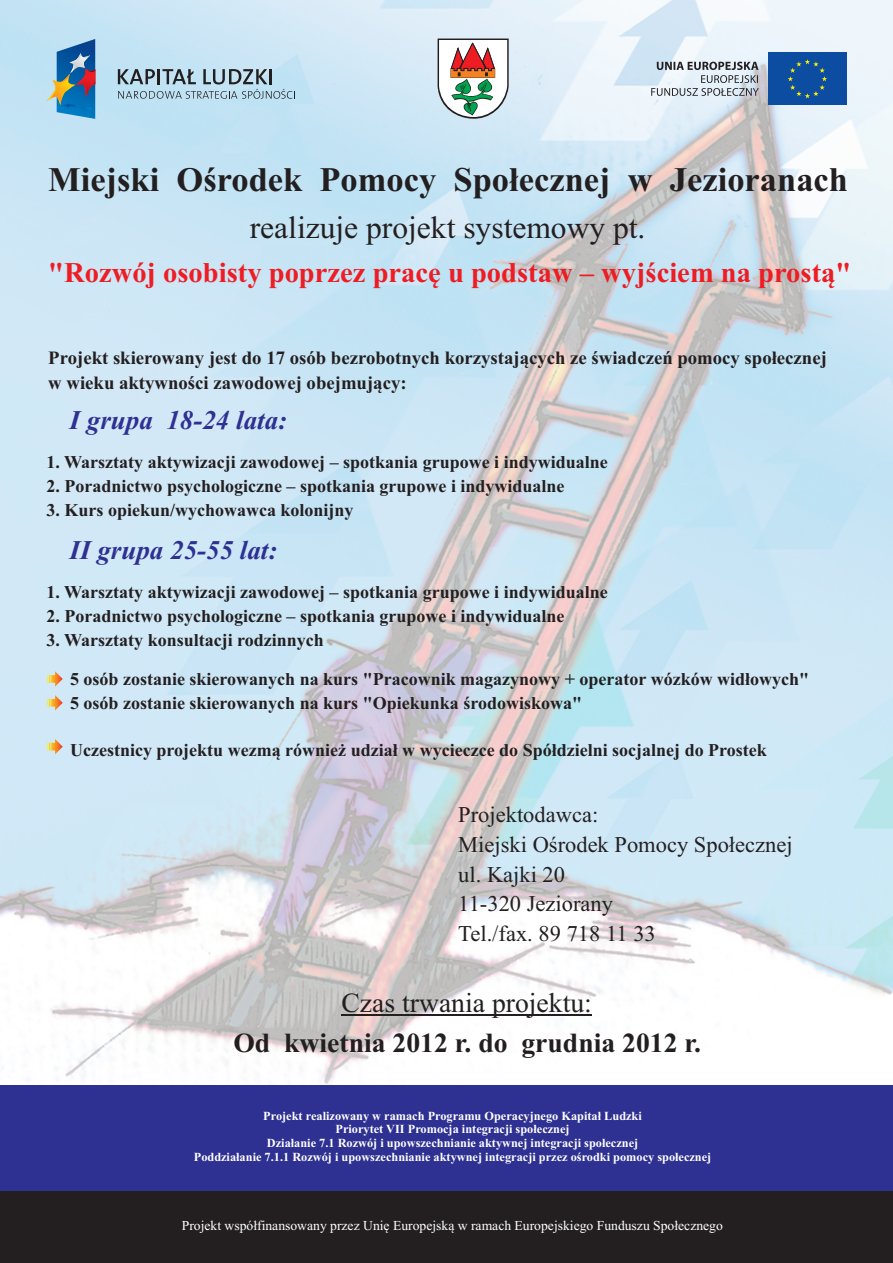
<style>
.page{position:relative;width:893px;height:1263px;background:#fff}
.page>*{position:absolute;margin:0;border:0;box-sizing:border-box;transform-origin:0 0}
.t1{font:700 34.5px "Times New Roman";color:#231f20}
.t2{font:31.5px "Times New Roman";color:#231f20}
.t3{font:700 28.58px "Times New Roman";color:#ee1d23}
.t4{font:700 27.67px "Times New Roman";color:#231f20}
.t5{font:27.67px "Times New Roman";color:#231f20}
.t6{font:italic 700 27px "Times New Roman";color:#2e3092}
.t7{font:22.5px/29.9px "Times New Roman";color:#231f20}
.t8{font:700 18.75px/24.9px "Times New Roman";color:#231f20}
.t9{font:700 18px/23.9px "Times New Roman";color:#231f20}
.t10{font:13.65px "Times New Roman";color:#fff}
.t11{font:700 12.3px/13.6px "Times New Roman";color:#fff;text-align:center}
</style>
<div class="page">
<img style="left:0;top:0;width:893px;height:1084px">
<div style="left:0;top:1085px;width:893px;height:178px;background:#2e3092"></div>
<div style="left:0;top:1191px;width:893px;height:72px;background:#231f20"></div>
<svg style="left:438px;top:39px;width:71px;height:81px"></svg>
<div style="left:768px;top:53px;width:78px;height:52px;background:#0d4da1"></div>
<svg style="left:788px;top:59px;width:39px;height:39px"></svg>
<svg style="left:651px;top:62px;width:108px;height:34px;background:#b9c1c7"></svg>
<svg style="left:118px;top:69px;width:177px;height:30px;background:#9bb5c2"></svg>
<svg style="left:47px;top:39px;width:48px;height:80px;background:#5f8bac"></svg>
<hr style="left:341px;top:1015px;width:251px;height:1px;background:#231f20">
<svg style="left:47px;top:671px;width:16px;height:83px"></svg>
<h1 class="t1" style="left:48px;top:168px;width:801px">Miejski Oœrodek Pomocy Spo³ecznej w Jezioranach</h1>
<h2 class="t2" style="left:250px;top:216px;width:397px">realizuje projekt systemowy pt.</h2>
<h3 class="t3" style="left:48px;top:263px;width:804px">"Rozwój osobisty poprzez pracê u podstaw – wyjœciem na prost¹"</h3>
<p class="t8" style="left:48px;top:347px;width:780px">Projekt skierowany jest do 17 osób bezrobotnych korzystaj¹cych ze œwiadczeñ pomocy spo³ecznej w wieku aktywnoœci zawodowej obejmuj¹cy:</p>
<h3 class="t6" style="left:70px;top:410px;width:219px">I grupa 18-24 lata:</h3>
<p class="t9" style="left:47px;top:452px;width:563px">1. Warsztaty aktywizacji zawodowej – spotkania grupowe i indywidualne</p>
<p class="t9" style="left:47px;top:476px;width:520px">2. Poradnictwo psychologiczne – spotkania grupowe i indywidualne</p>
<p class="t9" style="left:47px;top:500px;width:309px">3. Kurs opiekun/wychowawca kolonijny</p>
<h3 class="t6" style="left:70px;top:541px;width:209px">II grupa 25-55 lat:</h3>
<p class="t9" style="left:47px;top:582px;width:563px">1. Warsztaty aktywizacji zawodowej – spotkania grupowe i indywidualne</p>
<p class="t9" style="left:47px;top:606px;width:520px">2. Poradnictwo psychologiczne – spotkania grupowe i indywidualne</p>
<p class="t9" style="left:47px;top:630px;width:279px">3. Warsztaty konsultacji rodzinnych</p>
<p class="t9" style="left:70px;top:668px;width:741px">5 osób zostanie skierowanych na kurs "Pracownik magazynowy + operator wózków wid³owych"<br>5 osób zostanie skierowanych na kurs "Opiekunka œrodowiskowa"</p>
<p class="t9" style="left:70px;top:740px;width:698px">Uczestnicy projektu wezm¹ równie¿ udzia³ w wycieczce do Spó³dzielni socjalnej do Prostek</p>
<p class="t7" style="left:458px;top:801px;width:336px">Projektodawca:<br>Miejski Oœrodek Pomocy Spo³ecznej ul. Kajki 20<br>11-320 Jeziorany<br>Tel./fax. 89 718 11 33</p>
<h3 class="t5" style="left:341px;top:993px;width:252px">Czas trwania projektu:</h3>
<h3 class="t4" style="left:233px;top:1033px;width:469px">Od kwietnia 2012 r. do grudnia 2012 r.</h3>
<p class="t11" style="left:194px;top:1110px;width:519px">Projekt realizowany w ramach Programu Operacyjnego Kapita³ Ludzki<br>Priorytet VII Promocja integracji spo³ecznej<br>Dzia³anie 7.1 Rozwój i upowszechnianie aktywnej integracji spo³ecznej<br>Poddzia³anie 7.1.1 Rozwój i upowszechnianie aktywnej integracji przez oœrodki pomocy spo³ecznej</p>
<p class="t10" style="left:182px;top:1220px;width:543px">Projekt wspó³finansowany przez Uniê Europejsk¹ w ramach Europejskiego Funduszu Spo³ecznego</p>
</div>
